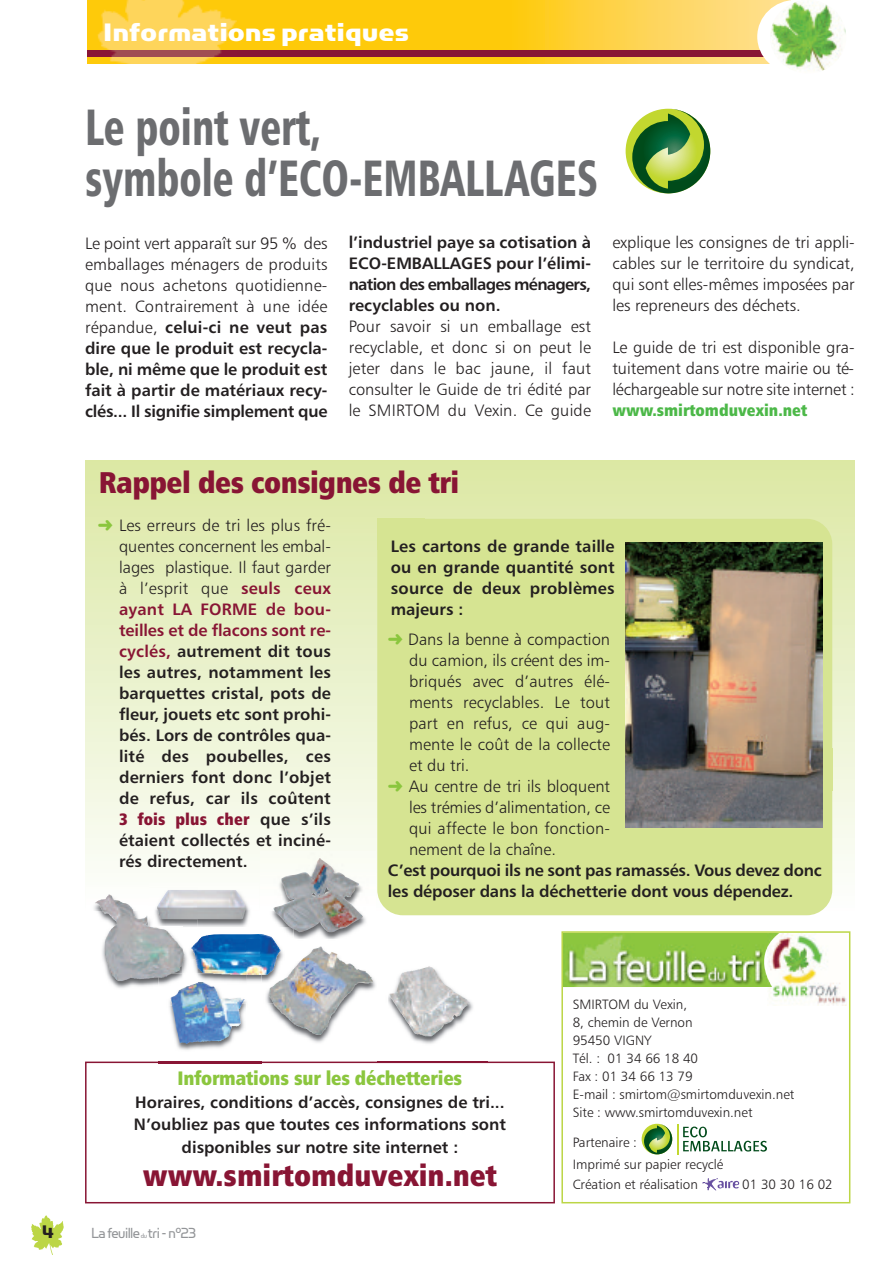
<style>
.page{position:relative;width:893px;height:1263px;background:#fff}
.page>*{position:absolute;margin:0;border:0;box-sizing:border-box;transform-origin:0 0}
.t1{font:51px/51px "Humanist 777 BT Black Condensed B";color:#6c6d70;scale:.8 1}
.t2{font:30px "Humanist 777 BT Extra Black Cond B";color:#881534}
.t3{font:28.5px "Simian Display Chimpanzee";letter-spacing:.02em;color:#fff}
.t4{font:19.5px "Humanist 777 BT Extra Black Cond B";letter-spacing:-.01em;color:#8bc63e}
.t5{font:16.5px/21px "Humanist 777 BT Light B";color:#231f20;text-align:justify}
.t6{font:16.5px/21px "Humanist 777 BT Bold B";color:#231f20;text-align:justify}
.t7{font:16.5px "Humanist 777 BT Extra Black Cond B";color:#4cb848}
.t8{font:16.5px "Humanist 777 BT Extra Black Cond B";letter-spacing:.01em;color:#881534}
.t9{font:16.5px "Simian Display Orangutan";letter-spacing:-.035em;color:#939598;scale:.93 1}
.t10{font:16.5px "Simian Display Chimpanzee";color:#231f20}
.t11{font:13.5px/18px "Humanist 777 BT Light B";color:#231f20}
.s1{font-family:"Humanist 777 BT Light B"}
.s2{color:#8bc63e}
.s3{font-family:"Humanist 777 BT Bold B";color:#881534}
.s4{color:#881534}
.s5{font-family:"Humanist 777 BT Bold B";color:#231f20}
.s6{font-size:7.5px}
</style>
<div class="page">
<div style="left:85px;top:461px;width:770px;height:449px;background:linear-gradient(to bottom,#dbe8a4,#fcfefc)"></div>
<div style="left:377px;top:519px;width:455px;height:396px;background:#d6e492;border-radius:26px"></div>
<div style="left:377px;top:519px;width:48px;height:31px;background:#d6e492"></div>
<img style="left:769px;top:934px;width:78px;height:71px">
<div style="left:88px;top:0;width:427px;height:64px;background:#feca0a"></div>
<svg style="left:510px;top:0;width:279px;height:64px;background:#fcd04f"></svg>
<div style="left:85px;top:1061px;width:470px;height:142px;border:2px solid #881534"></div>
<div style="left:88px;top:50px;width:744px;height:6px;background:#881534"></div>
<div style="left:757px;top:0;width:76px;height:73px;background:#fff;border-radius:50%"></div>
<img style="left:89px;top:0;width:147px;height:64px">
<hr style="left:677px;top:1124px;width:1px;height:30px;background:#c1d72f">
<svg style="left:683px;top:1126px;width:84px;height:25px"></svg>
<svg style="left:642px;top:1124px;width:30px;height:30px"></svg>
<svg style="left:644px;top:1124px;width:28px;height:30px"></svg>
<svg style="left:31px;top:1215px;width:33px;height:39px"></svg>
<img style="left:564px;top:934px;width:216px;height:53px">
<div style="left:561px;top:931px;width:289px;height:272px;border:2px solid #bcd646"></div>
<img style="left:770px;top:0;width:76px;height:73px;border-radius:50%">
<div style="left:626px;top:109px;width:84px;height:84px;background:#c2d72f;border-radius:50%"></div>
<svg style="left:632px;top:109px;width:78px;height:84px"></svg>
<img style="left:625px;top:542px;width:197px;height:286px">
<img style="left:197px;top:934px;width:64px;height:39px">
<img style="left:197px;top:910px;width:53px;height:17px">
<img style="left:148px;top:883px;width:111px;height:27px">
<img style="left:197px;top:934px;width:62px;height:25px">
<img style="left:197px;top:890px;width:49px;height:29px">
<img style="left:294px;top:916px;width:72px;height:23px">
<img style="left:272px;top:911px;width:22px;height:25px">
<div style="left:261px;top:851px;width:115px;height:59px;background:#fbfdf6"></div>
<svg style="left:261px;top:934px;width:13px;height:6px"></svg>
<img style="left:273px;top:858px;width:90px;height:74px">
<img style="left:158px;top:1003px;width:104px;height:61px">
<img style="left:197px;top:973px;width:50px;height:30px">
<img style="left:212px;top:973px;width:35px;height:2px">
<img style="left:171px;top:982px;width:74px;height:62px">
<img style="left:377px;top:996px;width:111px;height:66px">
<img style="left:389px;top:966px;width:81px;height:70px">
<img style="left:267px;top:979px;width:120px;height:79px">
<img style="left:262px;top:975px;width:7px;height:28px">
<img style="left:247px;top:940px;width:22px;height:35px">
<img style="left:247px;top:940px;width:12px;height:19px">
<img style="left:261px;top:940px;width:18px;height:21px">
<img style="left:247px;top:975px;width:15px;height:83px">
<svg style="left:247px;top:973px;width:15px;height:2px"></svg>
<img style="left:269px;top:946px;width:104px;height:89px">
<img style="left:94px;top:910px;width:64px;height:78px">
<img style="left:86px;top:887px;width:62px;height:23px">
<img style="left:183px;top:959px;width:14px;height:24px">
<img style="left:148px;top:887px;width:49px;height:72px">
<img style="left:191px;top:942px;width:6px;height:17px">
<img style="left:157px;top:890px;width:40px;height:29px">
<img style="left:158px;top:981px;width:25px;height:24px">
<img style="left:171px;top:983px;width:26px;height:22px">
<img style="left:95px;top:894px;width:89px;height:87px">
<svg style="left:702px;top:1178px;width:37px;height:13px"></svg>
<h3 class="t3" style="left:103px;top:14px;width:307px">Informations pratiques</h3>
<h1 class="t1" style="left:85px;top:105px;width:642px">Le point vert,<br>symbole d’ECO-EMBALLAGES</h1>
<p class="t5" style="left:85px;top:234px;width:244px">Le point vert apparaît sur 95 % des emballages ménagers de produits que nous achetons quotidienne&shy;ment. Contrairement à une idée</p>
<p class="t6" style="left:85px;top:318px;width:244px"><span class="s1">répandue,</span> celui-ci ne veut pas dire que le produit est recycla&shy;ble, ni même que le produit est fait à partir de matériaux recy&shy;clés... Il signifie simplement que</p>
<p class="t6" style="left:349px;top:233px;width:244px">l’industriel paye sa cotisation à ECO-EMBALLAGES pour l’élimi&shy;nation des emballages ménagers, recyclables ou non.</p>
<p class="t5" style="left:349px;top:317px;width:244px">Pour savoir si un emballage est recyclable, et donc si on peut le jeter dans le bac jaune, il faut consulter le Guide de tri édité par le SMIRTOM du Vexin. Ce guide</p>
<p class="t5" style="left:612px;top:233px;width:244px">explique les consignes de tri appli&shy;cables sur le territoire du syndicat, qui sont elles-mêmes imposées par les repreneurs des déchets.</p>
<p class="t5" style="left:612px;top:338px;width:244px">Le guide de tri est disponible gra&shy;tuitement dans votre mairie ou té&shy;léchargeable sur notre site internet :</p>
<p class="t7" style="left:612px;top:404px;width:196px">www.smirtomduvexin.net</p>
<h2 class="t2" style="left:99px;top:471px;width:362px">Rappel des consignes de tri</h2>
<p class="t5" style="left:119px;top:516px;width:213px;text-indent:-21px"><span class="s2">➜</span> Les erreurs de tri les plus fré&shy;quentes concernent les embal&shy;lages plastique. Il faut garder à l’esprit que <span class="s3">seuls ceux</span></p>
<p class="t6" style="left:119px;top:600px;width:213px"><span class="s4">ayant LA FORME de bou&shy;teilles et de flacons sont re&shy;cyclés,</span> autrement dit tous les autres, notamment les barquettes cristal, pots de fleur, jouets etc sont prohi&shy;bés. Lors de contrôles qua&shy;lité des poubelles, ces derniers font donc l’objet de refus, car ils coûtent</p>
<p class="t8" style="left:119px;top:813px;width:213px">3 fois plus cher <span class="s5">que s’ils</span></p>
<p class="t6" style="left:119px;top:831px;width:213px">étaient collectés et inciné&shy;rés directement.</p>
<p class="t6" style="left:391px;top:537px;width:225px">Les cartons de grande taille ou en grande quantité sont source de deux problèmes majeurs :</p>
<p class="t5" style="left:388px;top:630px;width:224px"><span class="s2">➜</span> Dans la benne à compaction</p>
<p class="t5" style="left:409px;top:651px;width:203px">du camion, ils créent des im-</p>
<p class="t5" style="left:409px;top:672px;width:203px">briqués avec d’autres élé-</p>
<p class="t5" style="left:409px;top:693px;width:203px">ments recyclables. Le tout</p>
<p class="t5" style="left:409px;top:714px;width:203px">part en refus, ce qui aug-</p>
<p class="t5" style="left:409px;top:735px;width:203px">mente le coût de la collecte</p>
<p class="t5" style="left:409px;top:756px;width:62px">et du tri.</p>
<p class="t5" style="left:388px;top:777px;width:224px"><span class="s2">➜</span> Au centre de tri ils bloquent</p>
<p class="t5" style="left:409px;top:798px;width:203px">les trémies d’alimentation, ce</p>
<p class="t5" style="left:409px;top:819px;width:203px">qui affecte le bon fonction-</p>
<p class="t5" style="left:409px;top:840px;width:149px">nement de la chaîne.</p>
<p class="t6" style="left:388px;top:861px;width:436px">C’est pourquoi ils ne sont pas ramassés. Vous devez donc les déposer dans la déchetterie dont vous dépendez.</p>
<p class="t4" style="left:178px;top:1070px;width:286px">Informations sur les déchetteries</p>
<p class="t6" style="left:134px;top:1092px;width:373px;line-height:22.5px;text-align:center">Horaires, conditions d’accès, consignes de tri...<br>N’oubliez pas que toutes ces informations sont disponibles sur notre site internet :</p>
<h2 class="t2" style="left:143px;top:1163px;width:356px">www.smirtomduvexin.net</h2>
<p class="t10" style="left:43px;top:1222px;width:13px">4</p>
<p class="t9" style="left:91px;top:1222px;width:115px">Lafeuille<span class="s6">du</span>tri-n°23</p>
<p class="t11" style="left:573px;top:996px;width:223px">SMIRTOM du Vexin,<br>8, chemin de Vernon<br>95450 VIGNY<br>Tél. : 01 34 66 18 40<br>Fax : 01 34 66 13 79<br>E-mail : smirtom@smirtomduvexin.net<br>Site : www.smirtomduvexin.net</p>
<p class="t11" style="left:573px;top:1132px;width:152px;line-height:22.5px">Partenaire :<br>Imprimé sur papier recyclé</p>
<p class="t11" style="left:573px;top:1176px;width:127px">Création et réalisation</p>
<p class="t11" style="left:742px;top:1176px;width:92px">01 30 30 16 02</p>
</div>
